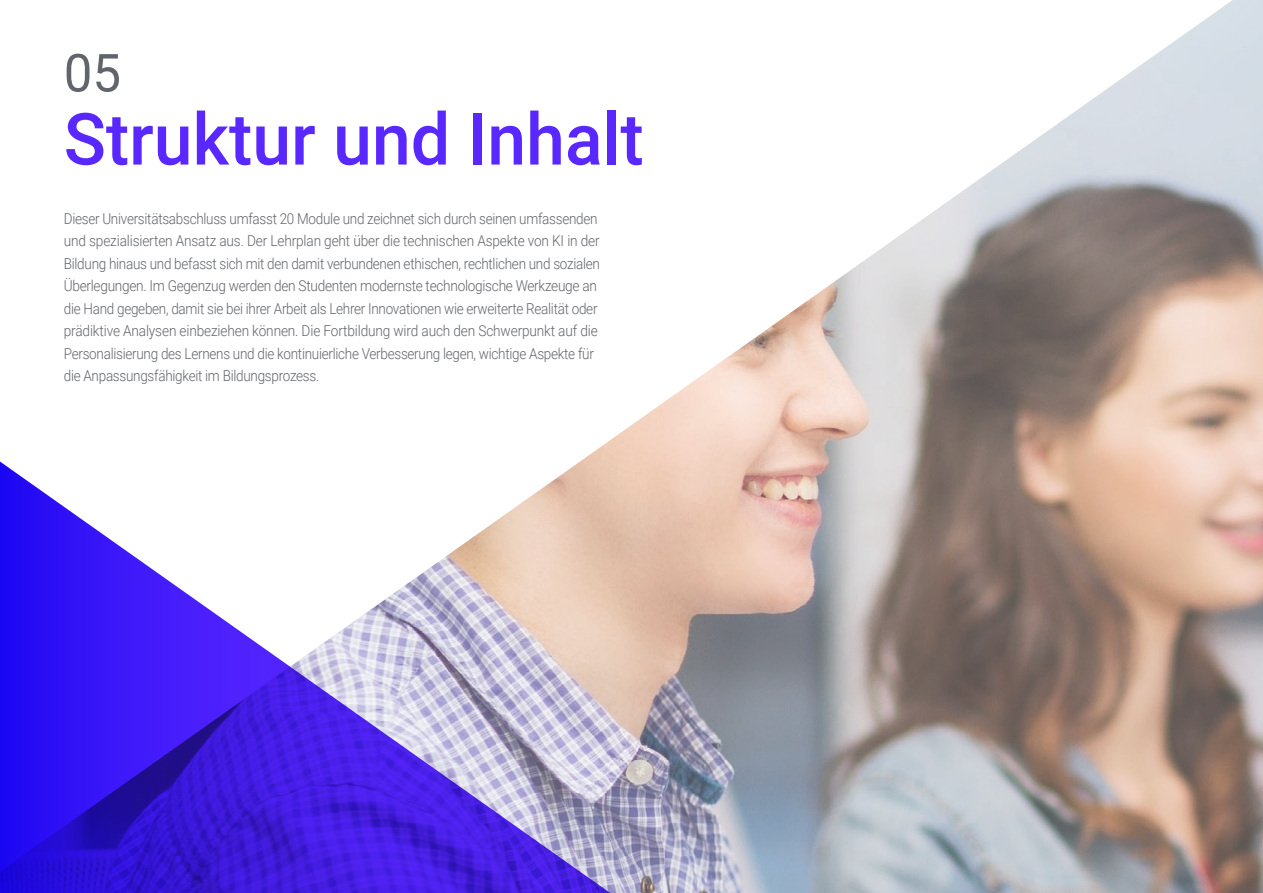
<style>
.page{position:relative;width:1263px;height:893px;background:#fff}
.page>*{position:absolute;margin:0;border:0;box-sizing:border-box;transform-origin:0 0}
.t1{font:500 72px "Roboto";color:#5927ff}
.t2{font:52.5px "Roboto";color:#61646a}
.t3{font:300 15px/22.5px "Roboto";letter-spacing:-.02em;color:#61646a;scale:.9 1}
</style>
<div class="page">
<img style="left:602px;top:0;width:661px;height:893px">
<svg style="left:0;top:446px;width:640px;height:447px"></svg>
<h2 class="t2" style="left:64px;top:36px;width:59px">05</h2>
<h1 class="t1" style="left:64px;top:89px;width:581px">Struktur und Inhalt</h1>
<p class="t3" style="left:64px;top:207px;width:597px">Dieser Universitätsabschluss umfasst 20 Module und zeichnet sich durch seinen umfassenden und spezialisierten Ansatz aus. Der Lehrplan geht über die technischen Aspekte von KI in der Bildung hinaus und befasst sich mit den damit verbundenen ethischen, rechtlichen und sozialen Überlegungen. Im Gegenzug werden den Studenten modernste technologische Werkzeuge an die Hand gegeben, damit sie bei ihrer Arbeit als Lehrer Innovationen wie erweiterte Realität oder prädiktive Analysen einbeziehen können. Die Fortbildung wird auch den Schwerpunkt auf die Personalisierung des Lernens und die kontinuierliche Verbesserung legen, wichtige Aspekte für die Anpassungsfähigkeit im Bildungsprozess.</p>
</div>
